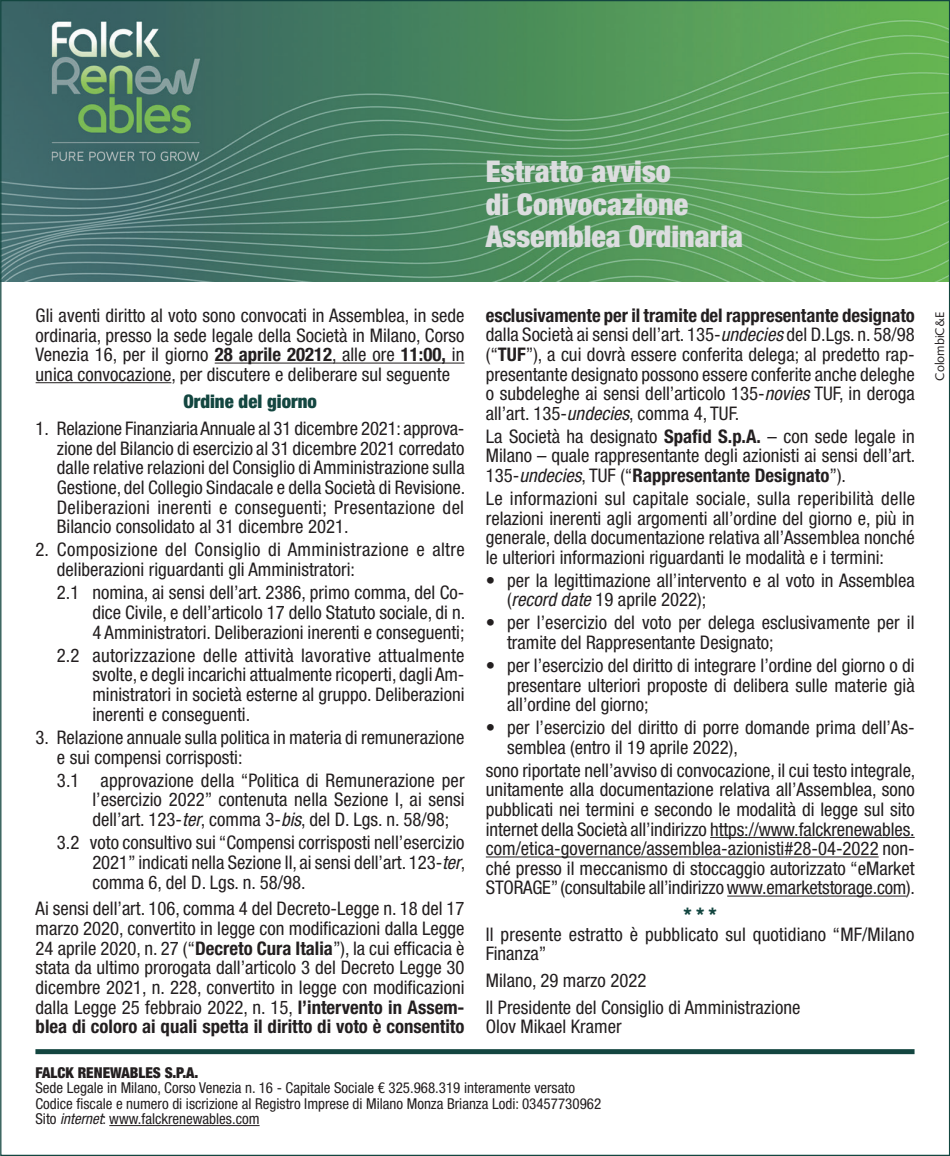
<style>
.page{position:relative;width:950px;height:1156px;background:#fff}
.page>*{position:absolute;margin:0;border:0;box-sizing:border-box;transform-origin:0 0}
.t1{font:900 condensed 30px/32.5px "Helvetica Neue LT Std";color:#dcdddf}
.t2{font:condensed 18.75px/19.8px "Helvetica Neue LT Std";color:#231f20;text-align:justify}
.t3{font:condensed 18.75px/19.8px "Helvetica Neue LT Std";letter-spacing:.02em;color:#231f20}
.t4{font:900 condensed 18.75px "Helvetica Neue LT Std";color:#134640}
.t5{font:condensed 15px/15.5px "Helvetica Neue LT Std";color:#231f20}
.t6{font:900 condensed 15px "Helvetica Neue LT Std";color:#231f20}
.t7{font:12.5px "Syntax";color:#231f20}
.s1{font-weight:700}
.s2{font-style:italic}
</style>
<div class="page">
<img style="left:2px;top:2px;width:946px;height:279px">
<svg style="left:35px;top:1049px;width:879px;height:4px;background:#1b4c47"></svg>
<hr style="left:109px;top:1124px;width:150px;height:1px;background:#231f20">
<hr style="left:215px;top:362px;width:249px;height:1px;background:#231f20">
<hr style="left:36px;top:382px;width:135px;height:1px;background:#231f20">
<hr style="left:710px;top:836px;width:204px;height:1px;background:#231f20">
<hr style="left:486px;top:856px;width:392px;height:1px;background:#231f20">
<hr style="left:727px;top:895px;width:179px;height:1px;background:#231f20">
<h1 class="t1" style="left:486px;top:155px;width:259px">Estratto avviso<br>di Convocazione<br>Assemblea Ordinaria</h1>
<p class="t2" style="left:36px;top:305px;width:430px">Gli aventi diritto al voto sono convocati in Assemblea, in sede ordinaria, presso la sede legale della Società in Milano, Corso Venezia 16, per il giorno <span class="s1">28 aprile 20212</span>, alle ore <span class="s1">11:00,</span> in unica convocazione, per discutere e deliberare sul seguente</p>
<p class="t4" style="left:183px;top:390px;width:135px">Ordine del giorno</p>
<p class="t2" style="left:57px;top:418px;width:410px;text-indent:-21px">1. Relazione Finanziaria Annuale al 31 dicembre 2021: approva&shy;zione del Bilancio di esercizio al 31 dicembre 2021 corredato dalle relative relazioni del Consiglio di Amministrazione sulla Gestione, del Collegio Sindacale e della Società di Revisione.<br>Deliberazioni inerenti e conseguenti; Presentazione del Bilancio consolidato al 31 dicembre 2021.</p>
<p class="t3" style="left:57px;top:539px;width:409px;text-indent:-21px">2. Composizione del Consiglio di Amministrazione e altre deliberazioni riguardanti gli Amministratori:</p>
<p class="t2" style="left:92px;top:582px;width:374px;text-indent:-35px">2.1 nomina, ai sensi dell’art. 2386, primo comma, del Co&shy;dice Civile, e dell’articolo 17 dello Statuto sociale, di n.<br>4 Amministratori. Deliberazioni inerenti e conseguenti;</p>
<p class="t2" style="left:92px;top:645px;width:374px;text-indent:-35px">2.2 autorizzazione delle attività lavorative attualmente svolte, e degli incarichi attualmente ricoperti, dagli Am&shy;ministratori in società esterne al gruppo. Deliberazioni inerenti e conseguenti.</p>
<p class="t2" style="left:57px;top:727px;width:409px;text-indent:-21px">3. Relazione annuale sulla politica in materia di remunerazione e sui compensi corrisposti:</p>
<p class="t2" style="left:92px;top:770px;width:374px;text-indent:-35px">3.1 approvazione della “Politica di Remunerazione per l’esercizio 2022” contenuta nella Sezione I, ai sensi dell’art. 123-<span class="s2">ter</span>, comma 3-<span class="s2">bis</span>, del D. Lgs. n. 58/98;</p>
<p class="t2" style="left:92px;top:832px;width:374px;text-indent:-35px">3.2 voto consultivo sui “Compensi corrisposti nell’esercizio 2021” indicati nella Sezione II, ai sensi dell’art. 123-<span class="s2">ter</span>, comma 6, del D. Lgs. n. 58/98.</p>
<p class="t2" style="left:36px;top:898px;width:430px">Ai sensi dell’art. 106, comma 4 del Decreto-Legge n. 18 del 17 marzo 2020, convertito in legge con modificazioni dalla Legge 24 aprile 2020, n. 27 (“<span class="s1">Decreto Cura Italia</span>”), la cui efficacia è stata da ultimo prorogata dall’articolo 3 del Decreto Legge 30 dicembre 2021, n. 228, convertito in legge con modificazioni dalla Legge 25 febbraio 2022, n. 15, <span class="s1">l’intervento in Assem&shy;blea di coloro ai quali spetta il diritto di voto è consentito</span></p>
<p class="t2" style="left:486px;top:305px;width:430px"><span class="s1">esclusivamente per il tramite del rappresentante designato </span>dalla Società ai sensi dell’art. 135-<span class="s2">undecies</span> del D.Lgs. n. 58/98 (“<span class="s1">TUF</span>”), a cui dovrà essere conferita delega; al predetto rap&shy;presentante designato possono essere conferite anche deleghe o subdeleghe ai sensi dell’articolo 135-<span class="s2">novies</span> TUF, in deroga all’art. 135-<span class="s2">undecies</span>, comma 4, TUF.</p>
<p class="t2" style="left:486px;top:426px;width:431px">La Società ha designato <span class="s1">Spafid S.p.A.</span> – con sede legale in Milano – quale rappresentante degli azionisti ai sensi dell’art.<br>135-<span class="s2">undecies</span>, TUF (“<span class="s1">Rappresentante Designato</span>”).</p>
<p class="t2" style="left:486px;top:488px;width:431px">Le informazioni sul capitale sociale, sulla reperibilità delle relazioni inerenti agli argomenti all’ordine del giorno e, più in generale, della documentazione relativa all’Assemblea nonché le ulteriori informazioni riguardanti le modalità e i termini:</p>
<p class="t2" style="left:507px;top:570px;width:409px;text-indent:-21px">• per la legittimazione all’intervento e al voto in Assemblea (<span class="s2">record date</span> 19 aprile 2022);</p>
<p class="t2" style="left:507px;top:612px;width:409px;text-indent:-21px">• per l’esercizio del voto per delega esclusivamente per il tramite del Rappresentante Designato;</p>
<p class="t2" style="left:507px;top:655px;width:409px;text-indent:-21px">• per l’esercizio del diritto di integrare l’ordine del giorno o di presentare ulteriori proposte di delibera sulle materie già all’ordine del giorno;</p>
<p class="t2" style="left:507px;top:717px;width:409px;text-indent:-21px">• per l’esercizio del diritto di porre domande prima dell’As&shy;semblea (entro il 19 aprile 2022),</p>
<p class="t2" style="left:486px;top:760px;width:431px">sono riportate nell’avviso di convocazione, il cui testo integrale, unitamente alla documentazione relativa all’Assemblea, sono pubblicati nei termini e secondo le modalità di legge sul sito internet della Società all’indirizzo https://www.falckrenewables. com/etica-governance/assemblea-azionisti#28-04-2022 non&shy;ché presso il meccanismo di stoccaggio autorizzato “eMarket STORAGE” (consultabile all’indirizzo www.emarketstorage.com).</p>
<p class="t4" style="left:684px;top:902px;width:34px">* * *</p>
<p class="t2" style="left:486px;top:924px;width:430px">Il presente estratto è pubblicato sul quotidiano “MF/Milano<br>Finanza”</p>
<p class="t2" style="left:486px;top:966px;width:316px;line-height:26.5px">Milano, 29 marzo 2022<br>Il Presidente del Consiglio di Amministrazione</p>
<p class="t2" style="left:486px;top:1016px;width:137px">Olov Mikael Kramer</p>
<p class="t6" style="left:35px;top:1062px;width:165px">FALCK RENEWABLES S.P.A.</p>
<p class="t5" style="left:35px;top:1079px;width:567px">Sede Legale in Milano, Corso Venezia n. 16 - Capitale Sociale € 325.968.319 interamente versato<br>Codice fiscale e numero di iscrizione al Registro Imprese di Milano Monza Brianza Lodi: 03457730962<br>Sito <span class="s2">internet</span>: www.falckrenewables.com</p>
<p class="t7" style="left:932px;top:380px;width:70px;rotate:-90deg">ColombiC&amp;E</p>
</div>
